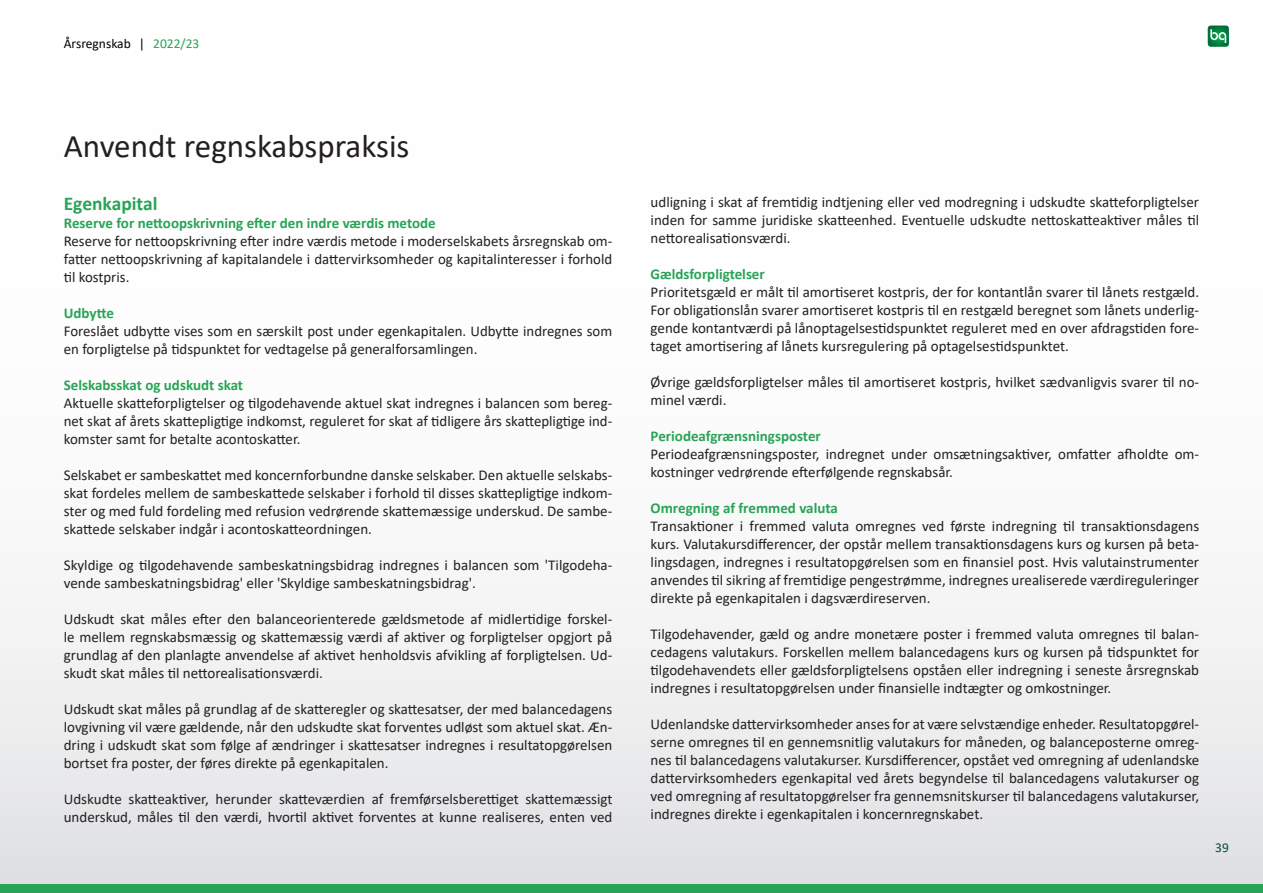
<style>
.page{position:relative;width:1263px;height:893px;background:#fff}
.page>*{position:absolute;margin:0;border:0;box-sizing:border-box;transform-origin:0 0}
.t1{font:33px "Calibri";color:#231f20}
.Afsnitsformat_1{font:700 19.5px "Calibri";color:#28a456}
.t2{font:15px/18px "Calibri";color:#231f20;text-align:justify}
.Afsnitsformat_1-2{font:700 15px "Calibri";color:#28a456}
.t3{font:13.5px "Calibri";color:#000}
.t4{font:13.5px "Calibri";color:#0f4a45}
.s1{color:#28a456}
</style>
<div class="page">
<div style="left:0;top:0;width:1263px;height:893px;background:linear-gradient(to bottom,#fff,#e8e8ea)"></div>
<div style="left:0;top:884px;width:1263px;height:9px;background:#28a456"></div>
<svg style="left:1208px;top:26px;width:21px;height:21px"></svg>
<p class="t3" style="left:64px;top:35px;width:137px">Årsregnskab | <span class="s1">2022/23</span></p>
<p class="t1" style="left:64px;top:123px;width:347px">Anvendt regnskabspraksis</p>
<p class="Afsnitsformat_1" style="left:64px;top:190px;width:95px">Egenkapital</p>
<p class="Afsnitsformat_1-2" style="left:64px;top:213px;width:373px">Reserve for nettoopskrivning efter den indre værdis metode</p>
<p class="t2" style="left:64px;top:232px;width:550px">Reserve for nettoopskrivning efter indre værdis metode i moderselskabets årsregnskab om&shy;fatter nettoopskrivning af kapitalandele i dattervirksomheder og kapitalinteresser i forhold til kostpris.</p>
<p class="Afsnitsformat_1-2" style="left:64px;top:303px;width:52px">Udbytte</p>
<p class="t2" style="left:64px;top:322px;width:550px">Foreslået udbytte vises som en særskilt post under egenkapitalen. Udbytte indregnes som en forpligtelse på tidspunktet for vedtagelse på generalforsamlingen.</p>
<p class="Afsnitsformat_1-2" style="left:64px;top:375px;width:181px">Selskabsskat og udskudt skat</p>
<p class="t2" style="left:64px;top:394px;width:550px">Aktuelle skatteforpligtelser og tilgodehavende aktuel skat indregnes i balancen som bereg&shy;net skat af årets skattepligtige indkomst, reguleret for skat af tidligere års skattepligtige ind&shy;komster samt for betalte acontoskatter.</p>
<p class="t2" style="left:64px;top:466px;width:550px">Selskabet er sambeskattet med koncernforbundne danske selskaber. Den aktuelle selskabs&shy;skat fordeles mellem de sambeskattede selskaber i forhold til disses skattepligtige indkom&shy;ster og med fuld fordeling med refusion vedrørende skattemæssige underskud. De sambe&shy;skattede selskaber indgår i acontoskatteordningen.</p>
<p class="t2" style="left:64px;top:556px;width:550px">Skyldige og tilgodehavende sambeskatningsbidrag indregnes i balancen som 'Tilgodeha&shy;vende sambeskatningsbidrag' eller 'Skyldige sambeskatningsbidrag'.</p>
<p class="t2" style="left:64px;top:610px;width:550px">Udskudt skat måles efter den balanceorienterede gældsmetode af midlertidige forskel&shy;le mellem regnskabsmæssig og skattemæssig værdi af aktiver og forpligtelser opgjort på grundlag af den planlagte anvendelse af aktivet henholdsvis afvikling af forpligtelsen. Ud&shy;skudt skat måles til nettorealisationsværdi.</p>
<p class="t2" style="left:64px;top:700px;width:550px">Udskudt skat måles på grundlag af de skatteregler og skattesatser, der med balancedagens lovgivning vil være gældende, når den udskudte skat forventes udløst som aktuel skat. Æn&shy;dring i udskudt skat som følge af ændringer i skattesatser indregnes i resultatopgørelsen bortset fra poster, der føres direkte på egenkapitalen.</p>
<p class="t2" style="left:64px;top:790px;width:550px">Udskudte skatteaktiver, herunder skatteværdien af fremførselsberettiget skattemæssigt underskud, måles til den værdi, hvortil aktivet forventes at kunne realiseres, enten ved</p>
<p class="t2" style="left:651px;top:192px;width:550px">udligning i skat af fremtidig indtjening eller ved modregning i udskudte skatteforpligtelser inden for samme juridiske skatteenhed. Eventuelle udskudte nettoskatteaktiver måles til nettorealisationsværdi.</p>
<p class="Afsnitsformat_1-2" style="left:651px;top:263px;width:116px">Gældsforpligtelser</p>
<p class="t2" style="left:651px;top:282px;width:550px">Prioritetsgæld er målt til amortiseret kostpris, der for kontantlån svarer til lånets restgæld.<br>For obligationslån svarer amortiseret kostpris til en restgæld beregnet som lånets underlig&shy;gende kontantværdi på lånoptagelsestidspunktet reguleret med en over afdragstiden fore&shy;taget amortisering af lånets kursregulering på optagelsestidspunktet.</p>
<p class="t2" style="left:651px;top:372px;width:550px">Øvrige gældsforpligtelser måles til amortiseret kostpris, hvilket sædvanligvis svarer til no&shy;minel værdi.</p>
<p class="Afsnitsformat_1-2" style="left:651px;top:425px;width:172px">Periodeafgrænsningsposter</p>
<p class="t2" style="left:651px;top:444px;width:550px">Periodeafgrænsningsposter, indregnet under omsætningsaktiver, omfatter afholdte om&shy;kostninger vedrørende efterfølgende regnskabsår.</p>
<p class="Afsnitsformat_1-2" style="left:651px;top:497px;width:189px">Omregning af fremmed valuta</p>
<p class="t2" style="left:651px;top:516px;width:550px">Transaktioner i fremmed valuta omregnes ved første indregning til transaktionsdagens kurs. Valutakursdifferencer, der opstår mellem transaktionsdagens kurs og kursen på beta&shy;lingsdagen, indregnes i resultatopgørelsen som en finansiel post. Hvis valutainstrumenter anvendes til sikring af fremtidige pengestrømme, indregnes urealiserede værdireguleringer direkte på egenkapitalen i dagsværdireserven.</p>
<p class="t2" style="left:651px;top:624px;width:550px">Tilgodehavender, gæld og andre monetære poster i fremmed valuta omregnes til balan&shy;cedagens valutakurs. Forskellen mellem balancedagens kurs og kursen på tidspunktet for tilgodehavendets eller gældsforpligtelsens opståen eller indregning i seneste årsregnskab indregnes i resultatopgørelsen under finansielle indtægter og omkostninger.</p>
<p class="t2" style="left:651px;top:714px;width:550px">Udenlandske dattervirksomheder anses for at være selvstændige enheder. Resultatopgørel&shy;serne omregnes til en gennemsnitlig valutakurs for måneden, og balanceposterne omreg&shy;nes til balancedagens valutakurser. Kursdifferencer, opstået ved omregning af udenlandske dattervirksomheders egenkapital ved årets begyndelse til balancedagens valutakurser og ved omregning af resultatopgørelser fra gennemsnitskurser til balancedagens valutakurser, indregnes direkte i egenkapitalen i koncernregnskabet.</p>
<p class="t4" style="left:1215px;top:838px;width:15px">39</p>
</div>
